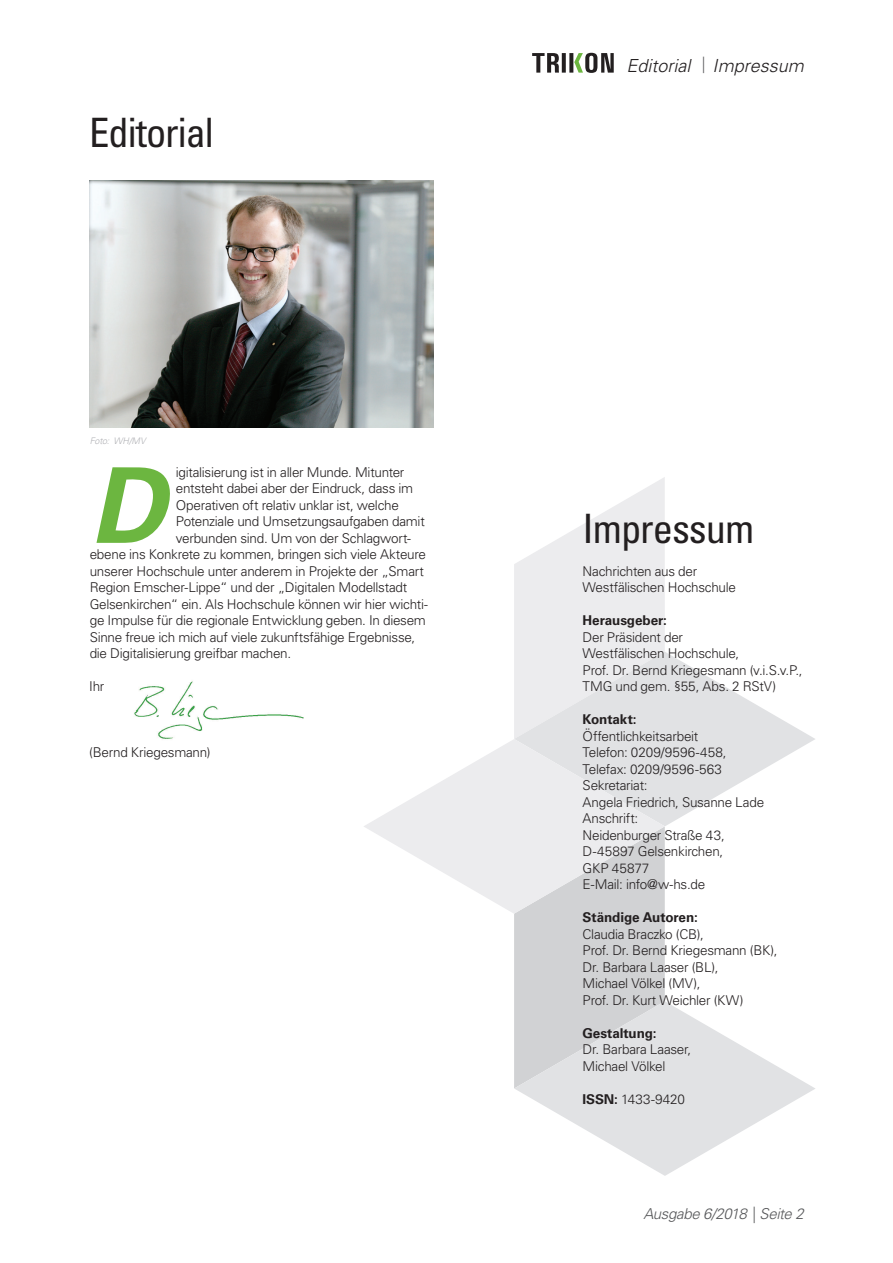
<style>
.page{position:relative;width:893px;height:1263px;background:#fff}
.page>*{position:absolute;margin:0;border:0;box-sizing:border-box;transform-origin:0 0}
.t1{font:italic 700 104.85px "Univers LT Std";color:#6cb640}
.t2{font:condensed 40.5px "Univers LT Std";letter-spacing:-.025em;color:#231f20}
.t3{font:italic 300 18px "Univers LT Std";color:#231f20}
.t4{font:italic 300 15px "Univers LT Std";letter-spacing:-.025em;color:#57585a}
.t5{font:300 13.5px/16.5px "Univers LT Std";letter-spacing:-.02em;color:#231f20}
.t6{font:700 13.5px "Univers LT Std";letter-spacing:-.005em;color:#231f20}
.t7{font:300 13.5px "Univers LT Std";color:#231f20}
.t8{font:italic 300 9px "Univers LT Std";letter-spacing:-.02em;color:#b0b1b5}
.s1{font-weight:700}
</style>
<div class="page">
<svg style="left:532px;top:53px;width:82px;height:20px"></svg>
<svg style="left:514px;top:1001px;width:301px;height:175px;fill:#e7e8ea"></svg>
<svg style="left:665px;top:652px;width:150px;height:174px;fill:#e1e2e4"></svg>
<svg style="left:514px;top:477px;width:151px;height:262px"></svg>
<svg style="left:364px;top:739px;width:301px;height:174px;fill:#ececee"></svg>
<svg style="left:514px;top:814px;width:151px;height:274px"></svg>
<img style="left:134px;top:681px;width:170px;height:58px">
<img style="left:89px;top:181px;width:345px;height:246px">
<h2 class="t2" style="left:89px;top:107px;width:126px">Editorial</h2>
<p class="t8" style="left:90px;top:435px;width:57px">Foto: WH/MV</p>
<h1 class="t1" style="left:90px;top:444px;width:77px">D</h1>
<p class="t5" style="left:176px;top:464px;width:230px">igitalisierung ist in aller Munde. Mitunter</p>
<p class="t5" style="left:176px;top:480px;width:239px">entsteht dabei aber der Eindruck, dass im</p>
<p class="t5" style="left:176px;top:497px;width:225px">Operativen oft relativ unklar ist, welche</p>
<p class="t5" style="left:176px;top:513px;width:250px">Potenziale und Umsetzungsaufgaben damit</p>
<p class="t5" style="left:176px;top:530px;width:237px">verbunden sind. Um von der Schlagwort-</p>
<p class="t5" style="left:90px;top:546px;width:338px">ebene ins Konkrete zu kommen, bringen sich viele Akteure</p>
<p class="t5" style="left:90px;top:563px;width:336px">unserer Hochschule unter anderem in Projekte der „Smart</p>
<p class="t5" style="left:90px;top:579px;width:319px">Region Emscher-Lippe“ und der „Digitalen Modellstadt</p>
<p class="t5" style="left:90px;top:596px;width:340px">Gelsenkirchen“ ein. Als Hochschule können wir hier wichti-</p>
<p class="t5" style="left:90px;top:612px;width:338px">ge Impulse für die regionale Entwicklung geben. In diesem</p>
<p class="t5" style="left:90px;top:629px;width:327px">Sinne freue ich mich auf viele zukunftsfähige Ergebnisse,</p>
<p class="t5" style="left:90px;top:645px;width:203px">die Digitalisierung greifbar machen.</p>
<p class="t5" style="left:89px;top:678px;width:17px">Ihr</p>
<p class="t5" style="left:89px;top:744px;width:123px">(Bernd Kriegesmann)</p>
<h3 class="t3" style="left:626px;top:55px;width:179px">Editorial <sup>|</sup> Impressum</h3>
<h2 class="t2" style="left:583px;top:503px;width:173px">Impressum</h2>
<p class="t5" style="left:583px;top:563px;width:155px">Nachrichten aus der<br>Westfälischen Hochschule</p>
<p class="t6" style="left:583px;top:613px;width:86px">Herausgeber:</p>
<p class="t5" style="left:583px;top:629px;width:222px">Der Präsident der<br>Westfälischen Hochschule,<br>Prof. Dr. Bernd Kriegesmann (v.i.S.v.P.,<br>TMG und gem. §55, Abs. 2 RStV)</p>
<p class="t6" style="left:583px;top:712px;width:55px">Kontakt:</p>
<p class="t5" style="left:583px;top:728px;width:183px">Öffentlichkeitsarbeit<br>Telefon: 0209/9596-458,<br>Telefax: 0209/9596-563<br>Sekretariat:<br>Angela Friedrich, Susanne Lade<br>Anschrift:<br>Neidenburger Straße 43,<br>D-45897 Gelsenkirchen,<br>GKP 45877<br>E-Mail: info@w-hs.de</p>
<p class="t6" style="left:583px;top:910px;width:117px">Ständige Autoren:</p>
<p class="t5" style="left:583px;top:926px;width:196px">Claudia Braczko (CB),<br>Prof. Dr. Bernd Kriegesmann (BK),<br>Dr. Barbara Laaser (BL),<br>Michael Völkel (MV),<br>Prof. Dr. Kurt Weichler (KW)</p>
<p class="t6" style="left:583px;top:1025px;width:75px">Gestaltung:</p>
<p class="t5" style="left:583px;top:1041px;width:110px">Dr. Barbara Laaser,<br>Michael Völkel</p>
<p class="t7" style="left:583px;top:1091px;width:104px"><span class="s1">ISSN:</span> 1433-9420</p>
<p class="t4" style="left:643px;top:1205px;width:162px">Ausgabe 6/2018 | Seite 2</p>
</div>
